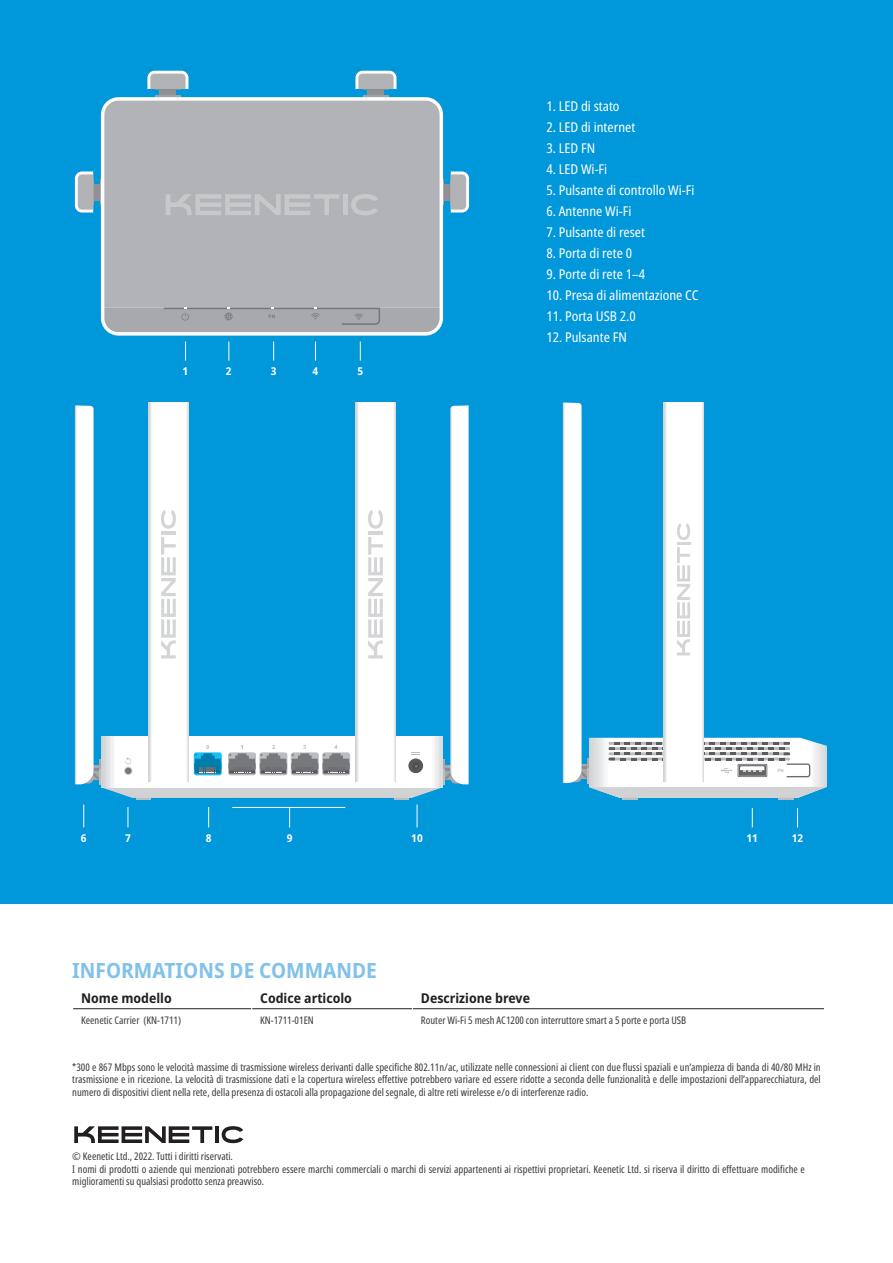
<style>
.page{position:relative;width:893px;height:1263px;background:#fff}
.page>*{position:absolute;margin:0;border:0;box-sizing:border-box;transform-origin:0 0}
.t1{font:700 semi-condensed 21px "Noto Sans";color:#82c2ea}
.Leds_text{font:condensed 13.5px "Noto Sans";color:#fff}
.Ordering{font:700 semi-condensed 13.5px "Noto Sans";color:#231f20}
.numbers{font:700 semi-condensed 10.8px "Noto Sans";color:#fff}
.info{font:extra-condensed 10.5px/12.6px "Noto Sans";color:#3e3e3f;text-align:justify}
.t2{font:700 5.85px "Arial";color:#bcbdc0}
.t3{font:700 4.65px "Arial";color:#76787b;scale:1.12 1}
.t4{font:700 4.5px "Arial";color:#bcbdc0}
</style>
<div class="page">
<div style="left:0;top:0;width:893px;height:903px;background:#0097db"></div>
<svg style="left:563px;top:402px;width:264px;height:397px"></svg>
<div style="left:92px;top:184px;width:10px;height:16px;background:#8f9194"></div>
<hr style="left:92px;top:179px;width:2px;height:26px;background:#8a8c8f">
<svg style="left:75px;top:171px;width:18px;height:42px"></svg>
<hr style="left:100px;top:179px;width:2px;height:26px;background:#a1a3a6">
<div style="left:442px;top:184px;width:9px;height:16px;background:#8f9194"></div>
<hr style="left:450px;top:179px;width:2px;height:26px;background:#8a8c8f">
<svg style="left:451px;top:171px;width:18px;height:42px"></svg>
<hr style="left:442px;top:179px;width:2px;height:26px;background:#a1a3a6">
<div style="left:160px;top:88px;width:16px;height:9px;background:#8f9194"></div>
<hr style="left:155px;top:88px;width:26px;height:2px;background:#8a8c8f">
<svg style="left:147px;top:71px;width:41px;height:18px"></svg>
<hr style="left:155px;top:95px;width:26px;height:3px;background:#a1a3a6">
<div style="left:368px;top:88px;width:16px;height:9px;background:#8f9194"></div>
<hr style="left:363px;top:88px;width:26px;height:2px;background:#8a8c8f">
<svg style="left:355px;top:71px;width:41px;height:18px"></svg>
<hr style="left:363px;top:95px;width:26px;height:3px;background:#a1a3a6">
<div style="left:101px;top:97px;width:342px;height:239px;background:linear-gradient(to right,#fff,#fdfeff);border-radius:18px"></div>
<div style="left:104px;top:101px;width:336px;height:206px;background:#b2b3b7"></div>
<svg style="left:104px;top:307px;width:336px;height:25px;background:#a6a7ab"></svg>
<div style="left:343px;top:194px;width:5px;height:21px;background:#c7c8ca"></div>
<svg style="left:166px;top:194px;width:173px;height:21px;background:#bcbdc0"></svg>
<svg style="left:351px;top:194px;width:27px;height:21px"></svg>
<hr style="left:137px;top:796px;width:14px;height:3px;background:#bcbdc0">
<hr style="left:394px;top:796px;width:14px;height:3px;background:#bcbdc0">
<svg style="left:75px;top:405px;width:394px;height:393px"></svg>
<hr style="left:73px;top:1008px;width:178px;height:1px;background:#231f20">
<hr style="left:252px;top:1008px;width:160px;height:1px;background:#231f20">
<hr style="left:413px;top:1008px;width:411px;height:1px;background:#231f20">
<hr style="left:215px;top:1126px;width:4px;height:17px;background:#231f20">
<svg style="left:74px;top:1126px;width:138px;height:17px"></svg>
<svg style="left:222px;top:1126px;width:21px;height:17px"></svg>
<svg style="left:83px;top:804px;width:1px;height:23px"></svg>
<svg style="left:128px;top:807px;width:1px;height:20px"></svg>
<svg style="left:208px;top:807px;width:1px;height:20px"></svg>
<svg style="left:289px;top:808px;width:1px;height:19px"></svg>
<svg style="left:417px;top:804px;width:1px;height:23px"></svg>
<svg style="left:797px;top:808px;width:1px;height:19px"></svg>
<svg style="left:752px;top:808px;width:1px;height:19px"></svg>
<hr style="left:232px;top:807px;width:113px;height:1px;background:#fff">
<svg style="left:185px;top:341px;width:1px;height:20px"></svg>
<svg style="left:228px;top:341px;width:1px;height:20px"></svg>
<svg style="left:273px;top:341px;width:1px;height:20px"></svg>
<svg style="left:360px;top:341px;width:1px;height:20px"></svg>
<svg style="left:315px;top:341px;width:1px;height:20px"></svg>
<p class="t3" style="left:269px;top:313px;width:8px">FN</p>
<p class="numbers" style="left:183px;top:363px;width:7px">1</p>
<p class="numbers" style="left:226px;top:363px;width:7px">2</p>
<p class="numbers" style="left:271px;top:363px;width:7px">3</p>
<p class="numbers" style="left:313px;top:363px;width:7px">4</p>
<p class="numbers" style="left:357px;top:363px;width:7px">5</p>
<p class="t2" style="left:206px;top:743px;width:5px">0</p>
<p class="t2" style="left:241px;top:743px;width:5px">1</p>
<p class="t2" style="left:272px;top:743px;width:5px">2</p>
<p class="t2" style="left:303px;top:743px;width:5px">3</p>
<p class="t2" style="left:334px;top:743px;width:5px">4</p>
<p class="Leds_text" style="left:546px;top:97px;width:75px">1. LED di stato</p>
<p class="Leds_text" style="left:546px;top:118px;width:90px">2. LED di internet</p>
<p class="Leds_text" style="left:546px;top:139px;width:50px">3. LED FN</p>
<p class="Leds_text" style="left:546px;top:160px;width:62px">4. LED Wi-Fi</p>
<p class="Leds_text" style="left:546px;top:181px;width:150px">5. Pulsante di controllo Wi-Fi</p>
<p class="Leds_text" style="left:546px;top:202px;width:87px">6. Antenne Wi-Fi</p>
<p class="Leds_text" style="left:546px;top:223px;width:100px">7. Pulsante di reset</p>
<p class="Leds_text" style="left:546px;top:244px;width:87px">8. Porta di rete 0</p>
<p class="Leds_text" style="left:546px;top:265px;width:100px">9. Porte di rete 1–4</p>
<p class="Leds_text" style="left:546px;top:286px;width:154px">10. Presa di alimentazione CC</p>
<p class="Leds_text" style="left:546px;top:307px;width:91px">11. Porta USB 2.0</p>
<p class="Leds_text" style="left:546px;top:328px;width:82px">12. Pulsante FN</p>
<p class="t4" style="left:778px;top:767px;width:7px">FN</p>
<p class="numbers" style="left:81px;top:830px;width:7px">6</p>
<p class="numbers" style="left:125px;top:830px;width:7px">7</p>
<p class="numbers" style="left:206px;top:830px;width:7px">8</p>
<p class="numbers" style="left:287px;top:830px;width:7px">9</p>
<p class="numbers" style="left:411px;top:830px;width:13px">10</p>
<p class="numbers" style="left:746px;top:830px;width:13px">11</p>
<p class="numbers" style="left:792px;top:830px;width:13px">12</p>
<p class="t1" style="left:72px;top:955px;width:306px">INFORMATIONS DE COMMANDE</p>
<p class="Ordering" style="left:81px;top:988px;width:92px">Nome modello</p>
<p class="Ordering" style="left:260px;top:988px;width:93px">Codice articolo</p>
<p class="Ordering" style="left:421px;top:988px;width:111px">Descrizione breve</p>
<p class="info" style="left:81px;top:1014px;width:101px">Keenetic Carrier (KN-1711)</p>
<p class="info" style="left:260px;top:1014px;width:55px">KN-1711-01EN</p>
<p class="info" style="left:421px;top:1014px;width:267px">Router Wi-Fi 5 mesh AC1200 con interruttore smart a 5 porte e porta USB</p>
<p class="info" style="left:72px;top:1061px;width:750px">*300 e 867 Mbps sono le velocità massime di trasmissione wireless derivanti dalle specifiche 802.11n/ac, utilizzate nelle connessioni ai client con due flussi spaziali e un’ampiezza di banda di 40/80 MHz in trasmissione e in ricezione. La velocità di trasmissione dati e la copertura wireless effettive potrebbero variare ed essere ridotte a seconda delle funzionalità e delle impostazioni dell’apparecchiatura, del numero di dispositivi client nella rete, della presenza di ostacoli alla propagazione del segnale, di altre reti wirelesse e/o di interferenze radio.</p>
<p class="info" style="left:72px;top:1150px;width:162px">© Keenetic Ltd., 2022. Tutti i diritti riservati.</p>
<p class="info" style="left:72px;top:1163px;width:734px">I nomi di prodotti o aziende qui menzionati potrebbero essere marchi commerciali o marchi di servizi appartenenti ai rispettivi proprietari. Keenetic Ltd. si riserva il diritto di effettuare modifiche e miglioramenti su qualsiasi prodotto senza preavviso.</p>
</div>
